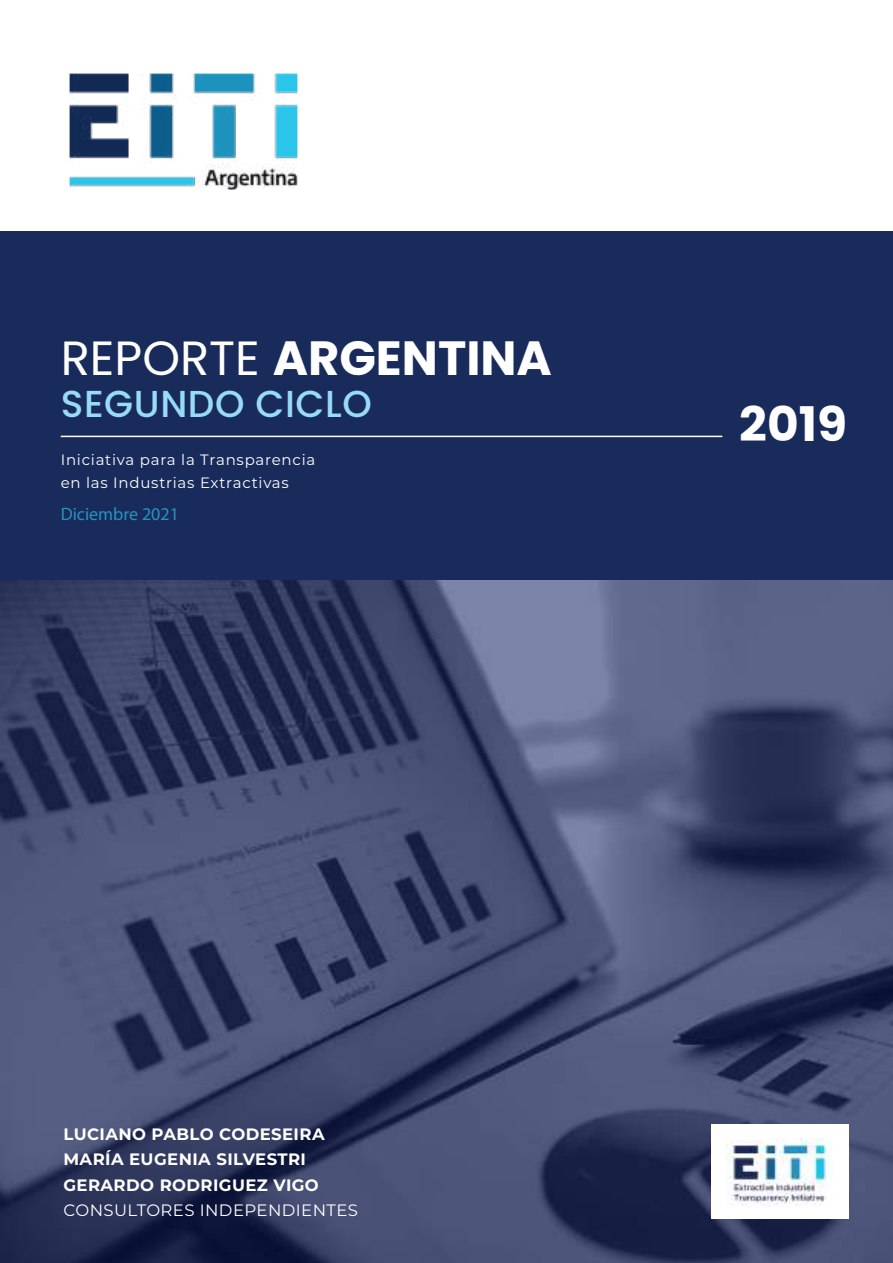
<style>
.page{position:relative;width:893px;height:1263px;background:#fff}
.page>*{position:absolute;margin:0;border:0;box-sizing:border-box;transform-origin:0 0}
.t1{font:700 48px "Poppins";color:#fff}
.t2{font:700 47.7px "Poppins";color:#fff}
.t3{font:500 37.5px "Poppins";letter-spacing:.015em;color:#98dbf7}
.t4{font:18px "Myriad Pro";color:#2693be}
.t5{font:700 16.5px/25.5px "Montserrat";letter-spacing:.025em;color:#fff}
.t6{font:16.5px "Montserrat";letter-spacing:.025em;color:#fff}
.t7{font:15px/22.8px "Montserrat";letter-spacing:.05em;color:#fff}
.s1{font-weight:400}
</style>
<div class="page">
<img style="left:0;top:579px;width:893px;height:684px">
<div style="left:711px;top:1124px;width:138px;height:95px;background:#fff"></div>
<div style="left:0;top:231px;width:893px;height:348px;background:#192b5b"></div>
<img style="left:727px;top:1138px;width:104px;height:68px">
<hr style="left:61px;top:436px;width:661px;height:1px;background:#fff">
<img style="left:69px;top:73px;width:229px;height:117px">
<h1 class="t1" style="left:61px;top:330px;width:493px"><span class="s1">REPORTE</span> ARGENTINA</h1>
<h3 class="t3" style="left:61px;top:382px;width:313px">SEGUNDO CICLO</h3>
<p class="t7" style="left:61px;top:448px;width:256px">Iniciativa para la Transparencia en las Industrias Extractivas</p>
<p class="t4" style="left:61px;top:503px;width:120px">Diciembre 2021</p>
<h2 class="t2" style="left:739px;top:397px;width:109px">2019</h2>
<p class="t5" style="left:63px;top:1120px;width:263px">LUCIANO PABLO CODESEIRA<br>MARÍA EUGENIA SILVESTRI<br>GERARDO RODRIGUEZ VIGO</p>
<p class="t6" style="left:63px;top:1199px;width:296px">CONSULTORES INDEPENDIENTES</p>
</div>
